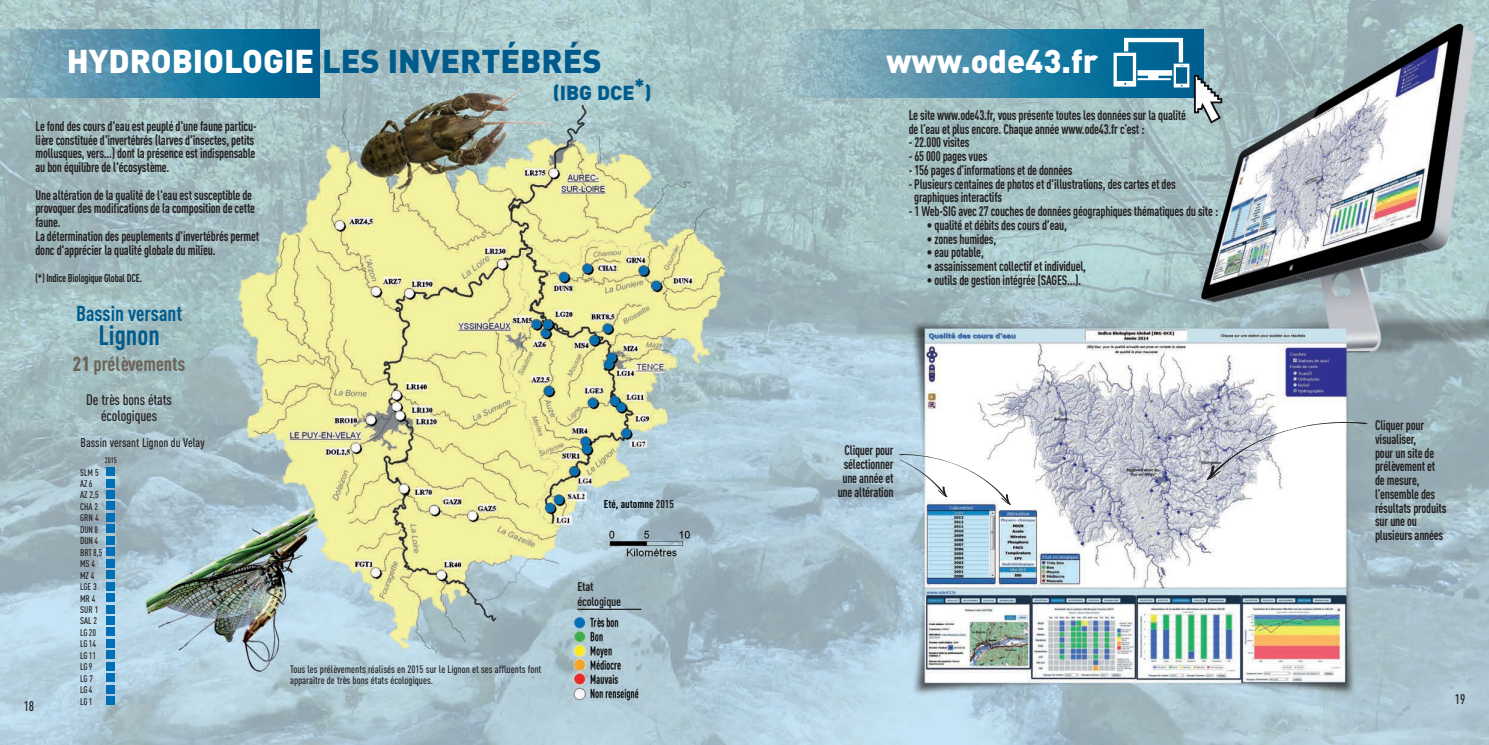
<style>
.page{position:relative;width:1489px;height:745px;background:#fff}
.page>*{position:absolute;margin:0;border:0;box-sizing:border-box;transform-origin:0 0}
.t1{font:900 32.5px "DIN";color:#005b8d}
.t2{font:900 32.5px "DIN";color:#fff}
.t3{font:700 27.5px "DIN Cond";color:#005b8d}
.t4{font:700 21.25px "DIN Cond";color:#005b8d}
.t5{font:700 20px "DIN Cond";color:#6c6256}
.t6{font:900 20px "DIN";color:#005b8d}
.t7{font:500 15px/16.2px "DIN Cond";letter-spacing:-.01em;color:#231f20;text-align:center}
.t8{font:700 13.75px/13.8px "DIN Cond";letter-spacing:-.015em;color:#231f20;scale:.9 1}
.t9{font:500 13.75px "DIN Cond";color:#231f20}
.t10{font:500 12.5px "DIN Cond";color:#231f20}
.t11{font:700 12.5px/14.4px "DIN Cond";letter-spacing:-.015em;color:#231f20}
.t12{font:700 11.25px "DIN Cond";letter-spacing:-.015em;color:#231f20;scale:.9 1}
.t13{font:700 11.25px "DIN Cond";color:#000}
.t14{font:500 10.62px/11.2px "DIN Cond";color:#231f20}
.t15{font:500 9.5px/11.5px "DIN Cond";color:#231f20}
.t16{font:500 8px "DIN Cond";color:#231f20}
.s1{color:#fff}
.s2{font-weight:900}
.s3{color:#231f20}
</style>
<div class="page">
<img style="left:0;top:0;width:1488px;height:744px">
<img style="left:0;top:29px;width:319px;height:68px">
<img style="left:780px;top:29px;width:422px;height:68px">
<hr style="left:577px;top:608px;width:64px;height:1px;background:#231f20">
<div style="left:106px;top:467px;width:9px;height:8px;background:#0070b6"></div>
<div style="left:106px;top:478px;width:9px;height:9px;background:#0070b6"></div>
<div style="left:106px;top:490px;width:9px;height:8px;background:#0070b6"></div>
<div style="left:106px;top:501px;width:9px;height:9px;background:#0070b6"></div>
<div style="left:106px;top:513px;width:9px;height:8px;background:#0070b6"></div>
<div style="left:106px;top:524px;width:9px;height:9px;background:#0070b6"></div>
<div style="left:106px;top:535px;width:9px;height:9px;background:#0070b6"></div>
<div style="left:106px;top:547px;width:9px;height:8px;background:#0070b6"></div>
<div style="left:106px;top:558px;width:9px;height:9px;background:#0070b6"></div>
<div style="left:106px;top:661px;width:9px;height:9px;background:#0070b6"></div>
<div style="left:106px;top:570px;width:9px;height:8px;background:#0070b6"></div>
<div style="left:106px;top:581px;width:9px;height:9px;background:#0070b6"></div>
<div style="left:106px;top:593px;width:9px;height:8px;background:#0070b6"></div>
<div style="left:106px;top:604px;width:9px;height:9px;background:#0070b6"></div>
<div style="left:106px;top:615px;width:9px;height:9px;background:#0070b6"></div>
<div style="left:106px;top:627px;width:9px;height:8px;background:#0070b6"></div>
<div style="left:106px;top:638px;width:9px;height:9px;background:#0070b6"></div>
<div style="left:106px;top:650px;width:9px;height:8px;background:#0070b6"></div>
<div style="left:106px;top:673px;width:9px;height:8px;background:#0070b6"></div>
<div style="left:106px;top:684px;width:9px;height:9px;background:#0070b6"></div>
<div style="left:106px;top:695px;width:9px;height:9px;background:#0070b6"></div>
<svg style="left:890px;top:449px;width:121px;height:56px"></svg>
<svg style="left:1205px;top:419px;width:162px;height:61px"></svg>
<svg style="left:1113px;top:38px;width:109px;height:85px"></svg>
<h1 class="t1" style="left:67px;top:43px;width:536px"><span class="s1">HYDROBIOLOGIE</span> LES INVERTÉBRÉS</h1>
<h3 class="t6" style="left:552px;top:81px;width:101px">(IBG DCE*)</h3>
<p class="t8" style="left:35px;top:120px;width:247px">Le fond des cours d'eau est peuplé d'une faune particu&shy;lière constituée d'invertébrés (larves d'insectes, petits mollusques, vers…) dont la présence est indispensable au bon équilibre de l'écosystème.</p>
<p class="t8" style="left:35px;top:189px;width:250px">Une altération de la qualité de l'eau est susceptible de provoquer des modifications de la composition de cette faune.<br>La détermination des peuplements d'invertébrés permet donc d'apprécier la qualité globale du milieu.</p>
<p class="t12" style="left:35px;top:274px;width:120px">(*) Indice Biologique Global DCE.</p>
<h3 class="t4" style="left:76px;top:306px;width:108px">Bassin versant</h3>
<h2 class="t3" style="left:98px;top:325px;width:63px">Lignon</h2>
<h3 class="t5" style="left:73px;top:356px;width:114px"><span class="s2">21</span> prélèvements</h3>
<p class="t7" style="left:86px;top:392px;width:87px">De très bons états écologiques</p>
<p class="t10" style="left:81px;top:437px;width:126px">Bassin versant Lignon du Velay</p>
<p class="t9" style="left:24px;top:700px;width:12px">18</p>
<p class="t16" style="left:105px;top:457px;width:14px">2015</p>
<p class="t15" style="left:80px;top:467px;width:24px">SLM 5<br>AZ6<br>AZ 2,5<br>CHA 2<br>GRN 4<br>DUN 8<br>DUN 4<br>BRT 8,5<br>MS 4<br>MZ 4<br>LGE 3<br>MR 4<br>SUR 1<br>SAL 2<br>LG 20<br>LG 14<br>LG 11<br>LG9<br>LG 7<br>LG4<br>LG1</p>
<p class="t14" style="left:290px;top:664px;width:253px">Tous les prélèvements réalisés en 2015 sur le Lignon et ses affluents font apparaître de très bons états écologiques.</p>
<p class="t13" style="left:604px;top:500px;width:71px">Eté, automne <span class="s3">2015</span></p>
<p class="t11" style="left:577px;top:580px;width:45px">Etat écologique</p>
<h1 class="t2" style="left:886px;top:43px;width:213px">www.ode43.fr</h1>
<p class="t8" style="left:908px;top:109px;width:309px">Le site www.ode43.fr, vous présente toutes les données sur la qualité de l’eau et plus encore. Chaque année www.ode43.fr c’est :</p>
<p class="t8" style="left:908px;top:137px;width:69px">- 22.000 visites</p>
<p class="t8" style="left:908px;top:150px;width:89px">- 65 000 pages vues</p>
<p class="t8" style="left:908px;top:164px;width:184px">- 156 pages d’informations et de données</p>
<p class="t8" style="left:914px;top:178px;width:292px;text-indent:-6px">- Plusieurs centaines de photos et d'illustrations, des cartes et des graphiques interactifs</p>
<p class="t8" style="left:908px;top:205px;width:345px">- 1 Web-SIG avec 27 couches de données géographiques thématiques du site :</p>
<p class="t8" style="left:926px;top:219px;width:157px">• qualité et débits des cours d'eau,</p>
<p class="t8" style="left:926px;top:233px;width:78px">• zones humides,</p>
<p class="t8" style="left:926px;top:247px;width:65px">• eau potable,</p>
<p class="t8" style="left:926px;top:260px;width:178px">• assainissement collectif et individuel,</p>
<p class="t8" style="left:926px;top:274px;width:173px">• outils de gestion intégrée (SAGES...).</p>
<p class="t8" style="left:837px;top:444px;width:64px;text-align:center">Cliquer pour sélectionner une année et une altération</p>
<p class="t8" style="left:1374px;top:419px;width:81px">Cliquer pour visualiser,<br>pour un site de prélèvement et de mesure, l’ensemble des résultats produits sur une ou plusieurs années</p>
<p class="t9" style="left:1454px;top:693px;width:12px">19</p>
</div>
